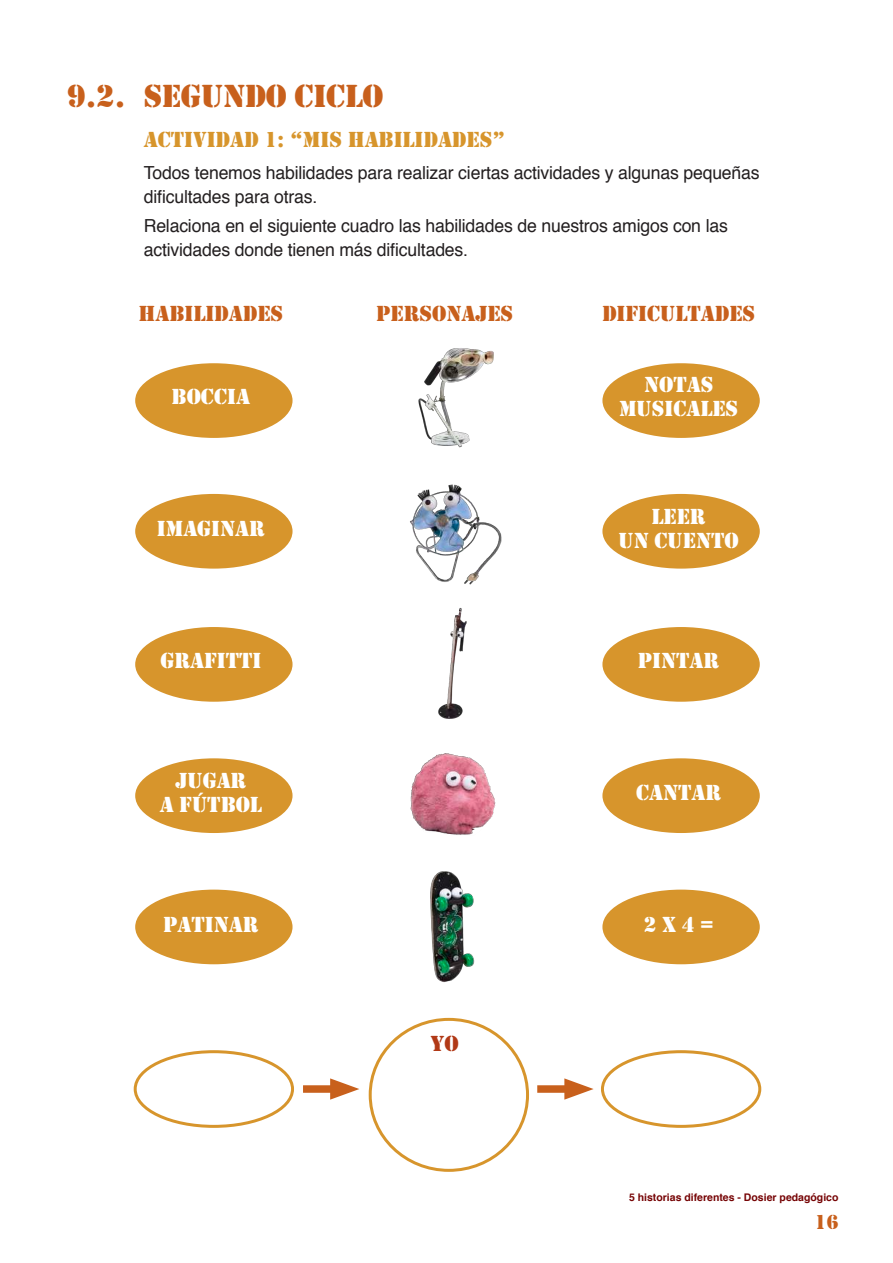
<style>
.page{position:relative;width:893px;height:1263px;background:#fff}
.page>*{position:absolute;margin:0;border:0;box-sizing:border-box;transform-origin:0 0}
.t1{font:33px "Stencil";letter-spacing:-.01em;color:#c8601c}
.t2{font:22.5px/24px "Stencil";color:#fff}
.t3{font:22.5px "Stencil";color:#c8601c}
.t4{font:22.5px "Stencil";color:#d7952c}
.t5{font:22.5px "Stencil";color:#b13916}
.t6{font:21px "Stencil";color:#c8601c}
.t7{font:18px/24px "Helvetica";letter-spacing:-.01em;color:#231f20}
.t8{font:700 10.5px "Helvetica";color:#760405}
</style>
<div class="page">
<div style="left:369px;top:1018px;width:160px;height:154px;border:3px solid #d7952c;border-radius:50%"></div>
<div style="left:135px;top:363px;width:158px;height:75px;background:#d7952c;border-radius:50%"></div>
<div style="left:602px;top:363px;width:158px;height:75px;background:#d7952c;border-radius:50%"></div>
<div style="left:135px;top:758px;width:158px;height:75px;background:#d7952c;border-radius:50%"></div>
<div style="left:602px;top:758px;width:158px;height:75px;background:#d7952c;border-radius:50%"></div>
<div style="left:135px;top:890px;width:158px;height:74px;background:#d7952c;border-radius:50%"></div>
<div style="left:134px;top:1050px;width:160px;height:78px;border:3px solid #d7952c;border-radius:50%"></div>
<div style="left:601px;top:1050px;width:160px;height:78px;border:3px solid #d7952c;border-radius:50%"></div>
<div style="left:602px;top:890px;width:158px;height:74px;background:#d7952c;border-radius:50%"></div>
<div style="left:135px;top:627px;width:158px;height:75px;background:#d7952c;border-radius:50%"></div>
<div style="left:602px;top:627px;width:158px;height:75px;background:#d7952c;border-radius:50%"></div>
<div style="left:135px;top:494px;width:158px;height:75px;background:#d7952c;border-radius:50%"></div>
<div style="left:602px;top:494px;width:158px;height:75px;background:#d7952c;border-radius:50%"></div>
<img style="left:438px;top:607px;width:29px;height:112px">
<img style="left:410px;top:753px;width:86px;height:82px">
<img style="left:430px;top:871px;width:45px;height:111px">
<img style="left:418px;top:348px;width:76px;height:100px">
<img style="left:410px;top:484px;width:92px;height:101px">
<div style="left:303px;top:1085px;width:39px;height:8px;background:#c8601c"></div>
<svg style="left:330px;top:1078px;width:29px;height:22px"></svg>
<div style="left:537px;top:1085px;width:40px;height:8px;background:#c8601c"></div>
<svg style="left:564px;top:1078px;width:30px;height:22px"></svg>
<h1 class="t1" style="left:67px;top:77px;width:318px">9.2. SEGUNDO CICLO</h1>
<p class="t4" style="left:144px;top:126px;width:14px">ACTI</p>
<p class="t4" style="left:193px;top:126px;width:28px">VIDAD</p>
<p class="t4" style="left:264px;top:126px;width:98px">1: “MIS HABILIDADES</p>
<p class="t4" style="left:492px;top:126px;width:14px">”</p>
<p class="t7" style="left:144px;top:162px;width:617px">Todos tenemos habilidades para realizar ciertas actividades y algunas pequeñas dificultades para otras.</p>
<p class="t7" style="left:144px;top:214px;width:586px">Relaciona en el siguiente cuadro las habilidades de nuestros amigos con las actividades donde tienen más dificultades.</p>
<p class="t3" style="left:139px;top:301px;width:14px">HABILIDADES</p>
<p class="t3" style="left:376px;top:301px;width:30px">PERSONA</p>
<p class="t3" style="left:475px;top:301px;width:26px">JES</p>
<p class="t3" style="left:602px;top:301px;width:14px">DIFICULTADES</p>
<p class="t2" style="left:172px;top:385px;width:14px">BOCCIA</p>
<p class="t2" style="left:619px;top:373px;width:40px;text-indent:25px">NOTAS<br>MUSICALES</p>
<p class="t2" style="left:157px;top:517px;width:42px">IMAGINAR</p>
<p class="t2" style="left:618px;top:505px;width:51px;text-align:right">LEER<br>UN CUENTO</p>
<p class="t2" style="left:160px;top:649px;width:14px">GRAFITTI</p>
<p class="t2" style="left:638px;top:649px;width:29px">PINTAR</p>
<p class="t2" style="left:160px;top:769px;width:63px;text-align:center">JUGAR<br>A FÚTBOL</p>
<p class="t2" style="left:636px;top:781px;width:16px">CANTAR</p>
<p class="t2" style="left:163px;top:912px;width:29px">PATINAR</p>
<p class="t2" style="left:644px;top:912px;width:71px">2 X 4 =</p>
<p class="t5" style="left:431px;top:1030px;width:28px">YO</p>
<p class="t8" style="left:629px;top:1188px;width:211px">5 historias diferentes - Dosier pedagógico</p>
<p class="t6" style="left:814px;top:1210px;width:26px">16</p>
</div>
